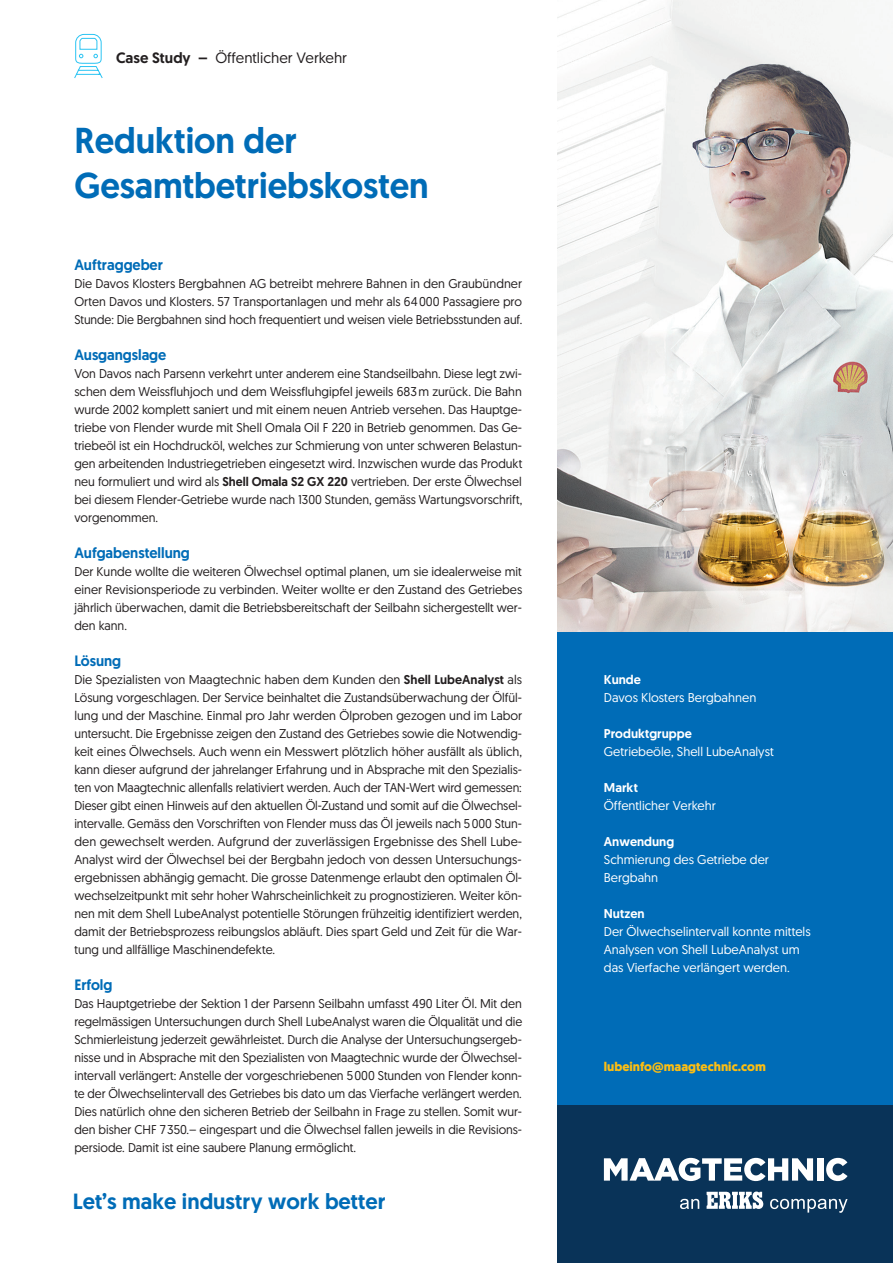
<style>
.page{position:relative;width:893px;height:1263px;background:#fff}
.page>*{position:absolute;margin:0;border:0;box-sizing:border-box;transform-origin:0 0}
.t1{font:500 36px/45px "Geomanist Word";letter-spacing:-.005em;color:#006cb7}
.t2{font:500 22.05px "Geomanist Word";color:#006cb7}
.t3{font:500 15px "Geomanist Word";letter-spacing:-.005em;color:#006cb7}
.t4{font:15px "Geomanist Word";color:#231f20}
.t5{font:12.75px/18px "Geomanist Word";letter-spacing:-.005em;color:#231f20;text-align:justify}
.t6{font:12.75px/18px "Geomanist Word";color:#fff}
.t7{font:500 12.75px "Geomanist Word";color:#fff}
.t8{font:700 12.75px "Geomanist Word";color:#fdbe12}
.s1{font-weight:500}
</style>
<div class="page">
<div style="left:558px;top:621px;width:335px;height:504px;background:#006cb7"></div>
<div style="left:558px;top:1105px;width:335px;height:158px;background:#093358"></div>
<svg style="left:604px;top:1158px;width:209px;height:23px"></svg>
<div style="left:817px;top:1158px;width:6px;height:22px;background:#fff"></div>
<svg style="left:826px;top:1158px;width:21px;height:23px"></svg>
<svg style="left:680px;top:1191px;width:167px;height:22px"></svg>
<img style="left:558px;top:0;width:335px;height:631px">
<svg style="left:74px;top:34px;width:29px;height:44px"></svg>
<p class="t4" style="left:116px;top:48px;width:232px"><span class="s1">Case Study –</span> Öffentlicher Verkehr</p>
<h1 class="t1" style="left:74px;top:118px;width:356px">Reduktion der<br>Gesamtbetriebskosten</h1>
<p class="t3" style="left:74px;top:255px;width:90px">Auftraggeber</p>
<p class="t5" style="left:74px;top:274px;width:449px">Die Davos Klosters Bergbahnen AG betreibt mehrere Bahnen in den Graubündner Orten Davos und Klosters. 57 Transportanlagen und mehr als 64000 Passagiere pro Stunde: Die Bergbahnen sind hoch frequentiert und weisen viele Betriebsstunden auf.</p>
<p class="t3" style="left:74px;top:345px;width:93px">Ausgangslage</p>
<p class="t5" style="left:74px;top:364px;width:449px">Von Davos nach Parsenn verkehrt unter anderem eine Standseilbahn. Diese legt zwi&shy;schen dem Weissfluhjoch und dem Weissfluhgipfel jeweils 683m zurück. Die Bahn wurde 2002 komplett saniert und mit einem neuen Antrieb versehen. Das Hauptge&shy;triebe von Flender wurde mit Shell Omala Oil F 220 in Betrieb genommen. Das Ge&shy;triebeöl ist ein Hochdrucköl, welches zur Schmierung von unter schweren Belastun&shy;gen arbeitenden Industriegetrieben eingesetzt wird. Inzwischen wurde das Produkt neu formuliert und wird als <span class="s1">Shell Omala S2 GX 220</span> vertrieben. Der erste Ölwechsel bei diesem Flender-Getriebe wurde nach 1300 Stunden, gemäss Wartungsvorschrift, vorgenommen.</p>
<p class="t3" style="left:74px;top:543px;width:117px">Aufgabenstellung</p>
<p class="t5" style="left:74px;top:562px;width:449px">Der Kunde wollte die weiteren Ölwechsel optimal planen, um sie idealerweise mit einer Revisionsperiode zu verbinden. Weiter wollte er den Zustand des Getriebes jährlich überwachen, damit die Betriebsbereitschaft der Seilbahn sichergestellt wer&shy;den kann.</p>
<p class="t3" style="left:74px;top:651px;width:48px">Lösung</p>
<p class="t5" style="left:74px;top:670px;width:449px">Die Spezialisten von Maagtechnic haben dem Kunden den <span class="s1">Shell LubeAnalyst</span> als Lösung vorgeschlagen. Der Service beinhaltet die Zustandsüberwachung der Ölfül&shy;lung und der Maschine. Einmal pro Jahr werden Ölproben gezogen und im Labor untersucht. Die Ergebnisse zeigen den Zustand des Getriebes sowie die Notwendig&shy;keit eines Ölwechsels. Auch wenn ein Messwert plötzlich höher ausfällt als üblich, kann dieser aufgrund der jahrelanger Erfahrung und in Absprache mit den Spezialis&shy;ten von Maagtechnic allenfalls relativiert werden. Auch der TAN-Wert wird gemessen:<br>Dieser gibt einen Hinweis auf den aktuellen Öl-Zustand und somit auf die Ölwechsel&shy;intervalle. Gemäss den Vorschriften von Flender muss das Öl jeweils nach 5000 Stun&shy;den gewechselt werden. Aufgrund der zuverlässigen Ergebnisse des Shell Lube-Analyst wird der Ölwechsel bei der Bergbahn jedoch von dessen Untersuchungs&shy;ergebnissen abhängig gemacht. Die grosse Datenmenge erlaubt den optimalen Öl&shy;wechselzeitpunkt mit sehr hoher Wahrscheinlichkeit zu prognostizieren. Weiter kön&shy;nen mit dem Shell LubeAnalyst potentielle Störungen frühzeitig identifiziert werden, damit der Betriebsprozess reibungslos abläuft. Dies spart Geld und Zeit für die War&shy;tung und allfällige Maschinendefekte.</p>
<p class="t3" style="left:74px;top:975px;width:40px">Erfolg</p>
<p class="t5" style="left:74px;top:994px;width:449px">Das Hauptgetriebe der Sektion 1 der Parsenn Seilbahn umfasst 490 Liter Öl. Mit den regelmässigen Untersuchungen durch Shell LubeAnalyst waren die Ölqualität und die Schmierleistung jederzeit gewährleistet. Durch die Analyse der Untersuchungsergeb&shy;nisse und in Absprache mit den Spezialisten von Maagtechnic wurde der Ölwechsel&shy;intervall verlängert: Anstelle der vorgeschriebenen 5000 Stunden von Flender konn&shy;te der Ölwechselintervall des Getriebes bis dato um das Vierfache verlängert werden.<br>Dies natürlich ohne den sicheren Betrieb der Seilbahn in Frage zu stellen. Somit wur&shy;den bisher CHF 7350.– eingespart und die Ölwechsel fallen jeweils in die Revisions&shy;persiode. Damit ist eine saubere Planung ermöglicht.</p>
<h2 class="t2" style="left:73px;top:1187px;width:315px">Let’s make industry work better</h2>
<p class="t7" style="left:604px;top:671px;width:39px">Kunde</p>
<p class="t6" style="left:604px;top:688px;width:154px">Davos Klosters Bergbahnen</p>
<p class="t7" style="left:604px;top:725px;width:89px">Produktgruppe</p>
<p class="t6" style="left:604px;top:742px;width:171px">Getriebeöle, Shell LubeAnalyst</p>
<p class="t7" style="left:604px;top:779px;width:36px">Markt</p>
<p class="t6" style="left:604px;top:796px;width:113px">Öffentlicher Verkehr</p>
<p class="t7" style="left:604px;top:833px;width:72px">Anwendung</p>
<p class="t6" style="left:604px;top:850px;width:167px">Schmierung des Getriebe der<br>Bergbahn</p>
<p class="t7" style="left:604px;top:905px;width:42px">Nutzen</p>
<p class="t6" style="left:604px;top:922px;width:208px">Der Ölwechselintervall konnte mittels<br>Analysen von Shell LubeAnalyst um das Vierfache verlängert werden.</p>
<p class="t8" style="left:604px;top:1058px;width:163px">lubeinfo@maagtechnic.com</p>
</div>
